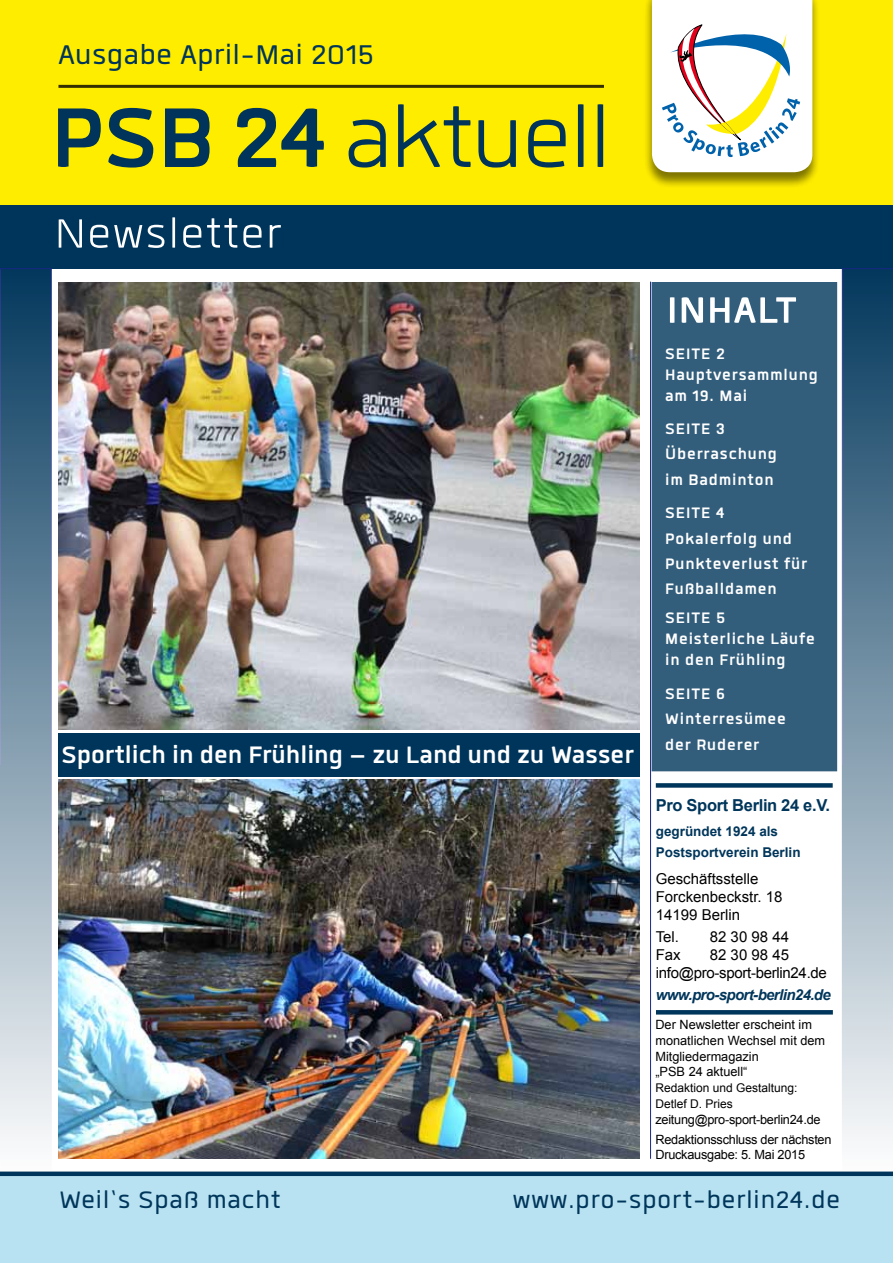
<style>
.page{position:relative;width:893px;height:1263px;background:#fff}
.page>*{position:absolute;margin:0;border:0;box-sizing:border-box;transform-origin:0 0}
.t1{font:117px "Quan";color:#00345a}
.t2{font:56.55px "Quan";letter-spacing:.04em;color:#fff}
.t3{font:700 51px "Quan";letter-spacing:.02em;color:#fff}
.t4{font:37.5px "Quan";letter-spacing:.02em;color:#00355a}
.t5{font:700 33px "Quan";color:#fff}
.t6{font:33px "Quan";letter-spacing:.03em;color:#00365b}
.t7{font:700 21px/25.2px "Quan";letter-spacing:.04em;color:#fff}
.t8{font:700 16.5px "Arial";letter-spacing:-.02em;color:#00365b}
.t9{font:15px/18px "Arial";color:#000}
.t10{font:15px/18px "Arial";letter-spacing:-.02em;color:#000}
.t11{font:italic 700 15px "Arial";letter-spacing:-.04em;color:#00365b}
.t12{font:700 13.5px/21.6px "Arial";color:#00365b}
.t13{font:12.75px/15.8px "Arial";color:#000}
.t14{font:12.75px/20px "Arial";letter-spacing:-.02em;color:#000}
.t15{font:12px/15.8px "Arial";color:#000}
.s1{font-weight:700}
</style>
<div class="page">
<div style="left:58px;top:733px;width:582px;height:44px;background:#00355b"></div>
<div style="left:0;top:1176px;width:893px;height:87px;background:#b8e2f1"></div>
<div style="left:652px;top:282px;width:185px;height:489px;background:#335e7b"></div>
<div style="left:656px;top:783px;width:177px;height:5px;background:#00365b"></div>
<hr style="left:650px;top:282px;width:1px;height:877px;background:#172983">
<div style="left:0;top:0;width:893px;height:205px;background:#ffed00"></div>
<div style="left:0;top:205px;width:893px;height:63px;background:#00355b"></div>
<hr style="left:58px;top:85px;width:546px;height:3px;background:#000">
<div style="left:644px;top:0;width:177px;height:189px;background:#000;opacity:.5"></div>
<svg style="left:652px;top:0;width:160px;height:172px"></svg>
<div style="left:0;top:268px;width:52px;height:903px;background:linear-gradient(to bottom,#03385c,#fdfdfd);border:1px solid #172983"></div>
<div style="left:0;top:765px;width:43px;height:391px;background:linear-gradient(to bottom,#8ca4b5,#f9f9fa)"></div>
<svg style="left:656px;top:1010px;width:177px;height:4px"></svg>
<div style="left:842px;top:268px;width:51px;height:903px;background:linear-gradient(to bottom,#03385c,#fdfdfd);border:1px solid #172983"></div>
<div style="left:842px;top:765px;width:42px;height:391px;background:linear-gradient(to bottom,#8ca4b5,#f9f9fa)"></div>
<div style="left:0;top:1171px;width:893px;height:5px;background:#00365b"></div>
<img style="left:58px;top:282px;width:582px;height:447px">
<img style="left:58px;top:780px;width:582px;height:379px">
<h3 class="t4" style="left:58px;top:38px;width:317px">Ausgabe April-Mai 2015</h3>
<h1 class="t1" style="left:51px;top:84px;width:561px"><span class="s1">PSB 24</span> aktuell</h1>
<h2 class="t2" style="left:55px;top:208px;width:227px">Newsletter</h2>
<h3 class="t5" style="left:61px;top:738px;width:574px">Sportlich in den Frühling – zu Land und zu Wasser</h3>
<h3 class="t3" style="left:667px;top:285px;width:131px">INHALT</h3>
<p class="t7" style="left:665px;top:343px;width:154px;line-height:21px">Seite 2<br>Hauptversammlung am 19. Mai</p>
<p class="t7" style="left:665px;top:416px;width:113px">Seite 3<br>Überraschung im Badminton</p>
<p class="t7" style="left:665px;top:500px;width:143px">Seite 4<br>Pokalerfolg und<br>Punkteverlust für<br>Fußballdamen</p>
<p class="t7" style="left:665px;top:607px;width:151px;line-height:21px">Seite 5<br>Meisterliche Läufe in den Frühling</p>
<p class="t7" style="left:665px;top:681px;width:20px">SEITE</p>
<p class="t7" style="left:665px;top:681px;width:122px;text-indent:51px">6<br>Winterresümee der Ruderer</p>
<p class="t8" style="left:656px;top:794px;width:176px">Pro Sport Berlin 24 e.V.</p>
<p class="t12" style="left:656px;top:820px;width:146px">gegründet 1924 als<br>Postsportverein Berlin</p>
<p class="t9" style="left:656px;top:870px;width:128px">Geschäftsstelle<br>Forckenbeckstr. 18<br>14199 Berlin</p>
<p class="t9" style="left:656px;top:928px;width:25px">Tel.</p>
<p class="t9" style="left:710px;top:928px;width:81px">82 30 98 44</p>
<p class="t9" style="left:656px;top:946px;width:27px">Fax</p>
<p class="t10" style="left:656px;top:946px;width:173px;text-indent:54px">82 30 98 45 info@pro-sport-berlin24.de</p>
<p class="t11" style="left:656px;top:985px;width:177px">www.pro-sport-berlin24.de</p>
<p class="t13" style="left:655px;top:1017px;width:171px">Der Newsletter erscheint im monatlichen Wechsel mit dem<br>Mitgliedermagazin<br>„PSB 24 aktuell“</p>
<p class="t15" style="left:655px;top:1080px;width:144px">Redaktion und Gestaltung:<br>Detlef D. Pries</p>
<p class="t14" style="left:655px;top:1109px;width:178px">zeitung@pro-sport-berlin24.de<br>Redaktionsschluss der nächsten</p>
<p class="t14" style="left:655px;top:1145px;width:151px">Druckausgabe: 5. Mai 2015</p>
<h3 class="t6" style="left:59px;top:1184px;width:223px">Weil`s Spaß macht</h3>
<h3 class="t6" style="left:513px;top:1184px;width:329px">www.pro-sport-berlin24.de</h3>
</div>
